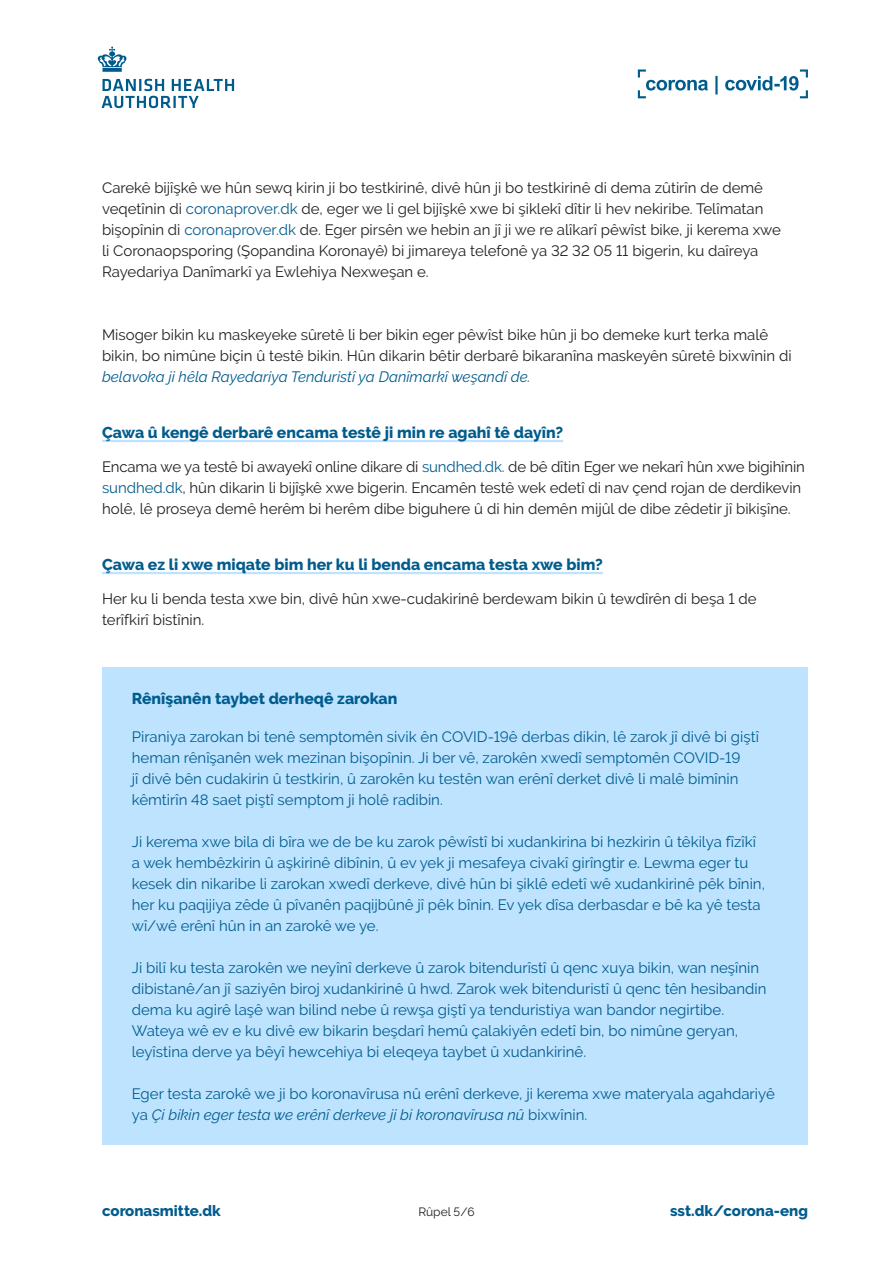
<style>
.page{position:relative;width:893px;height:1263px;background:#fff}
.page>*{position:absolute;margin:0;border:0;box-sizing:border-box;transform-origin:0 0}
.Streg{font:800 15.75px "Raleway";color:#005c8d}
.Kapitel{font:800 15.75px "Raleway";color:#005c8d}
.Brød{font:15px/21px "Raleway";color:#005c8d}
.Brød-2{font:15px/21px "Raleway";color:#231f20}
.t1{font:800 15px "Raleway";color:#005c8d}
.t2{font:12px "Raleway";color:#231f20}
.s1{color:#005c8d}
.s2{font-style:italic;color:#005c8d}
.s3{font-style:italic}
</style>
<div class="page">
<hr style="left:102px;top:440px;width:461px;height:2px;background:#bee3ff">
<hr style="left:102px;top:572px;width:501px;height:2px;background:#bee3ff">
<div style="left:102px;top:667px;width:706px;height:478px;background:#bee3ff"></div>
<svg style="left:638px;top:69px;width:170px;height:29px"></svg>
<svg style="left:98px;top:46px;width:28px;height:26px"></svg>
<svg style="left:102px;top:79px;width:132px;height:29px"></svg>
<p class="Brød-2" style="left:102px;top:177px;width:680px">Carekê bijîşkê we hûn sewq kirin ji bo testkirinê, divê hûn ji bo testkirinê di dema zûtirîn de demê veqetînin di <span class="s1">coronaprover.dk</span> de, eger we li gel bijîşkê xwe bi şiklekî dîtir li hev nekiribe. Telîmatan bişopînin di <span class="s1">coronaprover.dk</span> de. Eger pirsên we hebin an jî ji we re alîkarî pêwîst bike, ji kerema xwe li Coronaopsporing (Şopandina Koronayê) bi jimareya telefonê ya 32 32 05 11 bigerin, ku daîreya Rayedariya Danîmarkî ya Ewlehiya Nexweşan e.</p>
<p class="Brød-2" style="left:102px;top:324px;width:691px">Misoger bikin ku maskeyeke sûretê li ber bikin eger pêwîst bike hûn ji bo demeke kurt terka malê bikin, bo nimûne biçin û testê bikin. Hûn dikarin bêtir derbarê bikaranîna maskeyên sûretê bixwînin di <span class="s2">belavoka ji hêla Rayedariya Tenduristî ya Danîmarkî weşandî de.</span></p>
<p class="Streg" style="left:102px;top:423px;width:463px">Çawa û kengê derbarê encama testê ji min re agahî tê dayîn?</p>
<p class="Brød-2" style="left:102px;top:456px;width:704px">Encama we ya testê bi awayekî online dikare di <span class="s1">sundhed.dk.</span> de bê dîtin Eger we nekarî hûn xwe bigihînin <span class="s1">sundhed.dk</span>, hûn dikarin li bijîşkê xwe bigerin. Encamên testê wek edetî di nav çend rojan de derdikevin holê, lê proseya demê herêm bi herêm dibe biguhere û di hin demên mijûl de dibe zêdetir jî bikişîne.</p>
<p class="Streg" style="left:102px;top:555px;width:502px">Çawa ez li xwe miqate bim her ku li benda encama testa xwe bim?</p>
<p class="Brød-2" style="left:102px;top:588px;width:656px">Her ku li benda testa xwe bin, divê hûn xwe-cudakirinê berdewam bikin û tewdîrên di beşa 1 de terîfkirî bistînin.</p>
<p class="Kapitel" style="left:132px;top:689px;width:267px">Rênîşanên taybet derheqê zarokan</p>
<p class="Brød" style="left:132px;top:726px;width:629px">Piraniya zarokan bi tenê semptomên sivik ên COVID-19ê derbas dikin, lê zarok jî divê bi giştî heman rênîşanên wek mezinan bişopînin. Ji ber vê, zarokên xwedî semptomên COVID-19<br>jî divê bên cudakirin û testkirin, û zarokên ku testên wan erênî derket divê li malê bimînin kêmtirîn 48 saet piştî semptom ji holê radibin.</p>
<p class="Brød" style="left:132px;top:831px;width:635px">Ji kerema xwe bila di bîra we de be ku zarok pêwîstî bi xudankirina bi hezkirin û têkilya fîzîkî a wek hembêzkirin û aşkirinê dibînin, û ev yek ji mesafeya civakî girîngtir e. Lewma eger tu kesek din nikaribe li zarokan xwedî derkeve, divê hûn bi şiklê edetî wê xudankirinê pêk bînin, her ku paqijiya zêde û pîvanên paqijbûnê jî pêk bînin. Ev yek dîsa derbasdar e bê ka yê testa wî/wê erênî hûn in an zarokê we ye.</p>
<p class="Brød" style="left:132px;top:957px;width:636px">Ji bilî ku testa zarokên we neyînî derkeve û zarok bitendurîstî û qenc xuya bikin, wan neşînin dibistanê/an jî saziyên biroj xudankirinê û hwd. Zarok wek bitenduristî û qenc tên hesibandin dema ku agirê laşê wan bilind nebe û rewşa giştî ya tenduristiya wan bandor negirtibe.<br>Wateya wê ev e ku divê ew bikarin beşdarî hemû çalakiyên edetî bin, bo nimûne geryan, leyîstina derve ya bêyî hewcehiya bi eleqeya taybet û xudankirinê.</p>
<p class="Brød" style="left:132px;top:1083px;width:644px">Eger testa zarokê we ji bo koronavîrusa nû erênî derkeve, ji kerema xwe materyala agahdariyê ya <span class="s3">Çi bikin eger testa we erênî derkeve ji bi koronavîrusa nû</span> bixwînin.</p>
<p class="t1" style="left:102px;top:1202px;width:120px">coronasmitte.dk</p>
<p class="t2" style="left:418px;top:1205px;width:58px">Rûpel 5/6</p>
<p class="t1" style="left:670px;top:1202px;width:139px">sst.dk/corona-eng</p>
</div>
